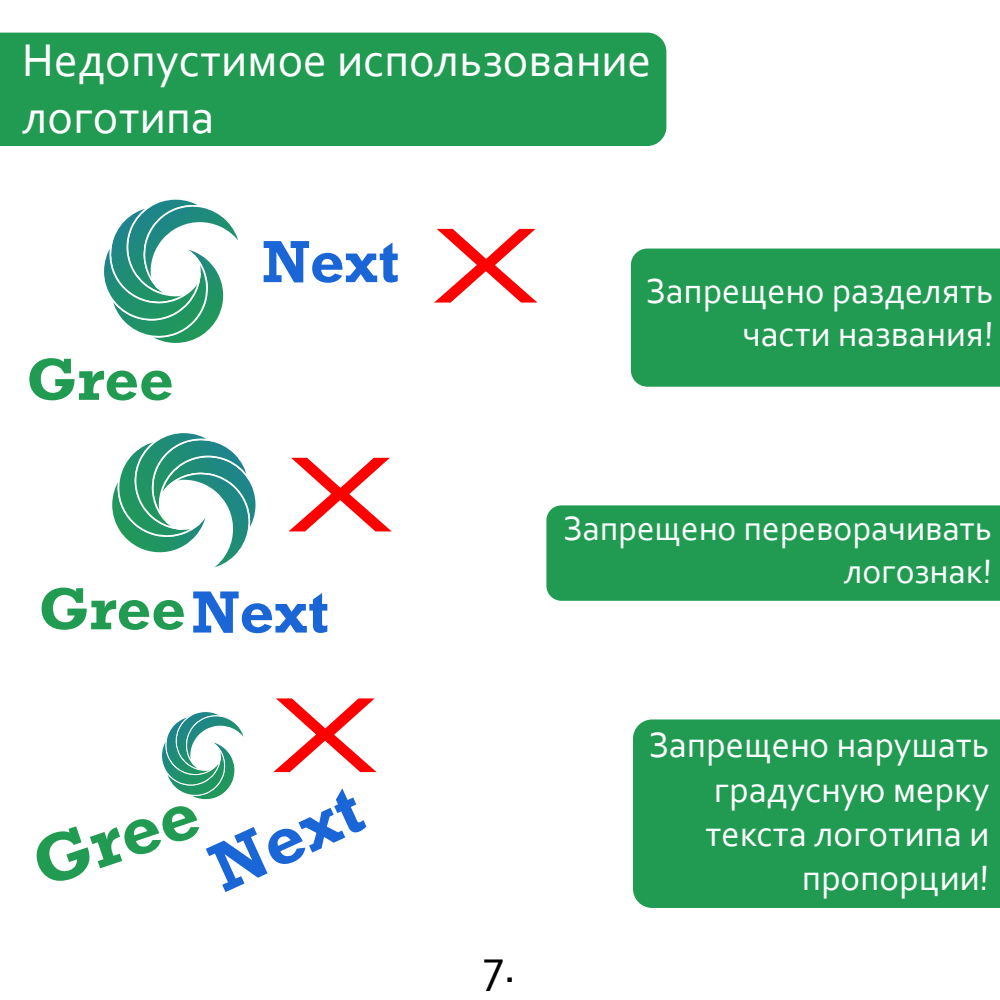
<style>
.page{position:relative;width:1000px;height:1000px;background:#fff}
.page>*{position:absolute;margin:0;border:0;box-sizing:border-box;transform-origin:0 0}
.t1{font:112.8px/240.6px "Corbel";color:#f00;scale:1.62 1}
.t2{font:700 70.1px "Rockwell";color:#219b52}
.t3{font:700 70.1px "Rockwell";color:#1a66d6}
.t4{font:700 60.5px "Rockwell";color:#219b52}
.t5{font:700 60.5px "Rockwell";color:#1a66d6}
.t6{font:48px/57.6px "Corbel";color:#fff}
.t7{font:48px "Corbel";color:#000}
.t8{font:36.9px/44.2px "Corbel";color:#fff;text-align:right}
.t9{font:36.5px/43.8px "Corbel";color:#fff;text-align:right}
.t10{font:35.4px/42.5px "Corbel";color:#fff;text-align:right}
.s1{color:#1a66d6}
</style>
<div class="page">
<svg style="left:102px;top:32px;width:167px;height:311px"></svg>
<svg style="left:161px;top:711px;width:83px;height:89px"></svg>
<svg style="left:112px;top:433px;width:144px;height:134px"></svg>
<div style="left:0;top:33px;width:666px;height:113px;background:#219b52"></div>
<div style="left:631px;top:249px;width:369px;height:138px;background:#219b52"></div>
<div style="left:546px;top:505px;width:454px;height:96px;background:#219b52"></div>
<div style="left:633px;top:719px;width:367px;height:189px;background:#219b52"></div>
<h3 class="t6" style="left:22px;top:30px;width:631px">Недопустимое использование логотипа</h3>
<h3 class="t4" style="left:26px;top:343px;width:149px">Gree</h3>
<h3 class="t5" style="left:262px;top:225px;width:139px">Next</h3>
<h1 class="t1" style="left:272px;top:371px;width:77px">X<br>X</h1>
<h3 class="t4" style="left:38px;top:572px;width:292px">Gree<span class="s1">Next</span></h3>
<h2 class="t3" style="left:196px;top:834px;width:161px;rotate:-25deg">Next</h2>
<h2 class="t2" style="left:21px;top:826px;width:172px;rotate:-19deg">Gree</h2>
<h1 class="t1" style="left:432px;top:142px;width:67px">X</h1>
<p class="t9" style="left:646px;top:268px;width:349px">Запрещено разделять части названия!</p>
<p class="t10" style="left:563px;top:506px;width:430px">Запрещено переворачивать логознак!</p>
<h3 class="t7" style="left:483px;top:936px;width:35px">7.</h3>
<p class="t8" style="left:649px;top:722px;width:342px">Запрещено нарушать градусную мерку текста логотипа и пропорции!</p>
</div>
